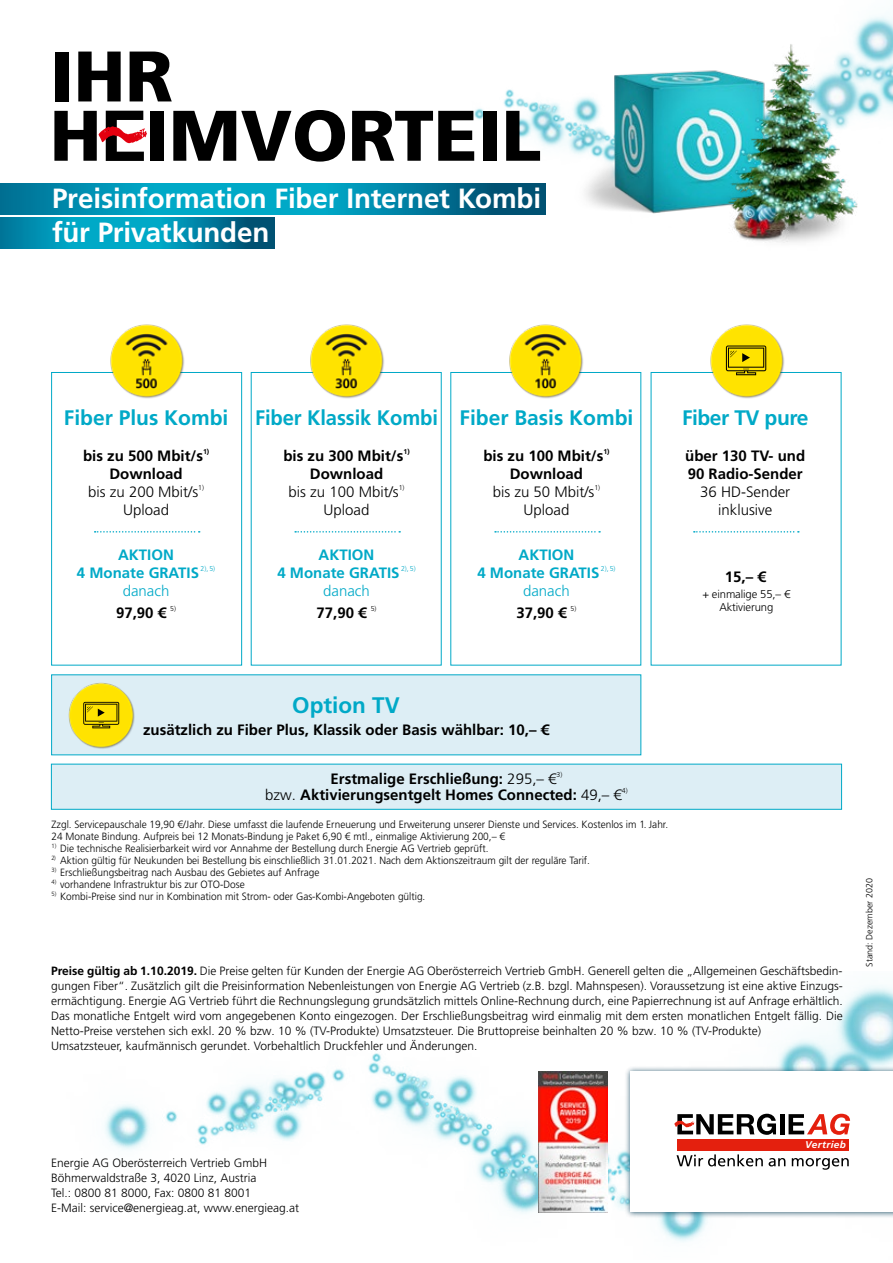
<style>
.page{position:relative;width:893px;height:1263px;background:#fff}
.page>*{position:absolute;margin:0;border:0;box-sizing:border-box;transform-origin:0 0}
.t1{font:900 71.55px/59.2px "Frutiger LT Pro";color:#000}
.t2{font:700 27.75px/33.9px "Frutiger LT Pro";letter-spacing:-.005em;color:#fff}
.t3{font:700 22.5px "Frutiger LT Pro";color:#00a9c7}
.t4{font:700 21px "Frutiger LT Pro";color:#00a9c7}
.t5{font:700 21px "Frutiger LT Pro";color:#00a9c7;scale:.96 1}
.t6{font:700 21px "Frutiger LT Pro";letter-spacing:-.02em;color:#00a9c7}
.t7{font:700 15px/18px "Frutiger LT Pro";color:#000}
.t8{font:300 15px/18px "Frutiger LT Pro";color:#000;text-align:center}
.t9{font:700 15px/18px "Frutiger LT Pro";color:#00a9c7}
.t10{font:300 15px "Frutiger LT Pro";color:#00a9c7}
.t11{font:300 12px/15px "Frutiger LT Pro";color:#000}
.t12{font:300 11.25px/13.5px "Frutiger LT Pro";letter-spacing:-.01em;color:#000;text-align:center}
.t13{font:300 10.5px/12px "Frutiger LT Pro";color:#000;scale:.96 1}
.t14{font:italic 700 9.9px "Frutiger LT Pro";letter-spacing:.04em;color:#fff}
.t15{font:300 9px "Frutiger LT Pro";color:#000}
.t16{font:300 7.05px "Frutiger LT Pro";color:#000}
.t17{font:300 7.05px "Frutiger LT Pro";color:#00a9c7}
.t18{font:700 7.05px "Frutiger LT Pro";color:#000}
.s1{font-weight:300}
.s2{font-weight:700}
</style>
<div class="page">
<img style="left:474px;top:16px;width:418px;height:131px">
<img style="left:562px;top:24px;width:106px;height:190px">
<img style="left:668px;top:18px;width:225px;height:225px">
<img style="left:105px;top:985px;width:788px;height:257px">
<svg style="left:0;top:183px;width:546px;height:32px;background:#008aab"></svg>
<svg style="left:0;top:217px;width:274px;height:32px;background:#008bac"></svg>
<svg style="left:99px;top:111px;width:48px;height:50px"></svg>
<div style="left:624px;top:1065px;width:269px;height:153px;background:#003852;opacity:.8"></div>
<div style="left:631px;top:1071px;width:262px;height:141px;background:#fff"></div>
<svg style="left:792px;top:1158px;width:57px;height:12px"></svg>
<svg style="left:769px;top:1158px;width:16px;height:8px"></svg>
<svg style="left:676px;top:1154px;width:87px;height:12px"></svg>
<div style="left:677px;top:1139px;width:172px;height:11px;background:#e4200e"></div>
<svg style="left:788px;top:1114px;width:62px;height:21px"></svg>
<hr style="left:780px;top:1114px;width:4px;height:20px;background:#000">
<svg style="left:674px;top:1114px;width:102px;height:21px"></svg>
<img style="left:539px;top:1071px;width:68px;height:141px">
<div style="left:51px;top:764px;width:791px;height:46px;background:#ddeef5;border:1px solid #00a9c7"></div>
<svg style="left:694px;top:531px;width:105px;height:2px"></svg>
<img style="left:705px;top:324px;width:82px;height:75px">
<svg style="left:726px;top:345px;width:40px;height:30px"></svg>
<img style="left:305px;top:324px;width:82px;height:75px">
<svg style="left:295px;top:531px;width:105px;height:2px"></svg>
<div style="left:51px;top:372px;width:191px;height:293px;border:1px solid #00a9c7"></div>
<img style="left:106px;top:324px;width:82px;height:75px">
<svg style="left:95px;top:531px;width:105px;height:2px"></svg>
<img style="left:505px;top:324px;width:82px;height:75px">
<svg style="left:495px;top:531px;width:105px;height:2px"></svg>
<div style="left:51px;top:674px;width:590px;height:81px;background:#ddeef5"></div>
<img style="left:68px;top:682px;width:67px;height:67px">
<svg style="left:83px;top:702px;width:36px;height:26px"></svg>
<h1 class="t1" style="left:50px;top:47px;width:493px">IHR<br>H IMVORTEIL</h1>
<h2 class="t2" style="left:52px;top:181px;width:491px">Preisinformation Fiber Internet Kombi für Privatkunden</h2>
<h3 class="t4" style="left:64px;top:406px;width:166px">Fiber Plus Kombi</h3>
<p class="t7" style="left:83px;top:447px;width:122px">bis zu 500 Mbit/s</p>
<p class="t18" style="left:203px;top:448px;width:8px">1)</p>
<p class="t7" style="left:109px;top:465px;width:75px">Download</p>
<p class="t8" style="left:88px;top:483px;width:112px">bis zu 200 Mbit/s</p>
<p class="t16" style="left:198px;top:484px;width:7px">1)</p>
<p class="t8" style="left:123px;top:501px;width:47px">Upload</p>
<p class="t9" style="left:77px;top:546px;width:124px;text-indent:41px">AKTION<br>4 Monate GRATIS</p>
<p class="t17" style="left:201px;top:564px;width:16px">2), 5)</p>
<h3 class="t5" style="left:255px;top:406px;width:192px">Fiber Klassik Kombi</h3>
<p class="t7" style="left:283px;top:447px;width:122px">bis zu 300 Mbit/s</p>
<p class="t18" style="left:403px;top:448px;width:8px">1)</p>
<p class="t7" style="left:310px;top:465px;width:75px">Download</p>
<p class="t8" style="left:289px;top:483px;width:112px">bis zu 100 Mbit/s</p>
<p class="t16" style="left:399px;top:484px;width:7px">1)</p>
<p class="t8" style="left:324px;top:501px;width:47px">Upload</p>
<p class="t9" style="left:277px;top:546px;width:124px;text-indent:41px">AKTION<br>4 Monate GRATIS</p>
<p class="t17" style="left:401px;top:564px;width:16px">2), 5)</p>
<h3 class="t4" style="left:460px;top:406px;width:175px">Fiber Basis Kombi</h3>
<p class="t7" style="left:483px;top:447px;width:122px">bis zu 100 Mbit/s</p>
<p class="t18" style="left:603px;top:448px;width:8px">1)</p>
<p class="t7" style="left:510px;top:465px;width:75px">Download</p>
<p class="t8" style="left:493px;top:483px;width:103px">bis zu 50 Mbit/s</p>
<p class="t16" style="left:594px;top:484px;width:7px">1)</p>
<p class="t8" style="left:524px;top:501px;width:47px">Upload</p>
<p class="t9" style="left:477px;top:546px;width:124px;text-indent:41px">AKTION<br>4 Monate GRATIS</p>
<p class="t17" style="left:601px;top:564px;width:16px">2), 5)</p>
<p class="t10" style="left:123px;top:582px;width:48px">danach</p>
<p class="t7" style="left:116px;top:604px;width:52px">97,90 €</p>
<p class="t16" style="left:170px;top:605px;width:7px">5)</p>
<p class="t10" style="left:323px;top:582px;width:48px">danach</p>
<p class="t7" style="left:316px;top:604px;width:52px">77,90 €</p>
<p class="t16" style="left:371px;top:605px;width:7px">5)</p>
<p class="t10" style="left:523px;top:582px;width:48px">danach</p>
<p class="t7" style="left:516px;top:604px;width:52px">37,90 €</p>
<p class="t16" style="left:571px;top:605px;width:7px">5)</p>
<h3 class="t6" style="left:682px;top:406px;width:128px">Fiber TV pure</h3>
<p class="t7" style="left:685px;top:447px;width:122px">über 130 TV- und<br>90 Radio-Sender</p>
<p class="t8" style="left:700px;top:483px;width:92px">36 HD-Sender inklusive</p>
<p class="t7" style="left:725px;top:568px;width:42px">15,– €</p>
<p class="t12" style="left:702px;top:587px;width:89px">+ einmalige 55,– €<br>Aktivierung</p>
<h3 class="t3" style="left:292px;top:691px;width:109px">Option TV</h3>
<p class="t7" style="left:143px;top:721px;width:407px">zusätzlich zu Fiber Plus, Klassik oder Basis wählbar: 10,– €</p>
<p class="t7" style="left:331px;top:770px;width:227px">Erstmalige Erschließung: <span class="s1">295,– €</span></p>
<p class="t16" style="left:556px;top:770px;width:7px">3)</p>
<p class="t7" style="left:265px;top:786px;width:358px"><span class="s1">bzw.</span> Aktivierungsentgelt Homes Connected: <span class="s1">49,– €</span></p>
<p class="t16" style="left:622px;top:787px;width:7px">4)</p>
<p class="t13" style="left:52px;top:818px;width:644px">Zzgl. Servicepauschale 19,90 €/Jahr. Diese umfasst die laufende Erneuerung und Erweiterung unserer Dienste und Services. Kostenlos im 1. Jahr.<br>24 Monate Bindung. Aufpreis bei 12 Monats-Bindung je Paket 6,90 € mtl., einmalige Aktivierung 200,– €</p>
<p class="t13" style="left:52px;top:842px;width:457px"><sup>1)</sup> Die technische Realisierbarkeit wird vor Annahme der Bestellung durch Energie AG Vertrieb geprüft.</p>
<p class="t13" style="left:52px;top:854px;width:562px"><sup>2)</sup> Aktion gültig für Neukunden bei Bestellung bis einschließlich 31.01.2021. Nach dem Aktionszeitraum gilt der reguläre Tarif.</p>
<p class="t13" style="left:52px;top:866px;width:280px"><sup>3)</sup> Erschließungsbeitrag nach Ausbau des Gebietes auf Anfrage</p>
<p class="t13" style="left:52px;top:878px;width:203px"><sup>4)</sup> vorhandene Infrastruktur bis zur OTO-Dose</p>
<p class="t13" style="left:52px;top:890px;width:391px"><sup>5)</sup> Kombi-Preise sind nur in Kombination mit Strom- oder Gas-Kombi-Angeboten gültig.</p>
<p class="t11" style="left:51px;top:963px;width:793px"><span class="s2">Preise gültig ab 1.10.2019.</span> Die Preise gelten für Kunden der Energie AG Oberösterreich Vertrieb GmbH. Generell gelten die „Allgemeinen Geschäftsbedin&shy;gungen Fiber“. Zusätzlich gilt die Preisinformation Nebenleistungen von Energie AG Vertrieb (z.B. bzgl. Mahnspesen). Voraussetzung ist eine aktive Einzugs&shy;ermächtigung. Energie AG Vertrieb führt die Rechnungslegung grundsätzlich mittels Online-Rechnung durch, eine Papierrechnung ist auf Anfrage erhältlich.<br>Das monatliche Entgelt wird vom angegebenen Konto eingezogen. Der Erschließungsbeitrag wird einmalig mit dem ersten monatlichen Entgelt fällig. Die Netto-Preise verstehen sich exkl. 20 % bzw. 10 % (TV-Produkte) Umsatzsteuer. Die Bruttopreise beinhalten 20 % bzw. 10 % (TV-Produkte)<br>Umsatzsteuer, kaufmännisch gerundet. Vorbehaltlich Druckfehler und Änderungen.</p>
<p class="t15" style="left:864px;top:966px;width:90px;rotate:-90deg">Stand: Dezember 2020</p>
<p class="t11" style="left:51px;top:1155px;width:250px">Energie AG Oberösterreich Vertrieb GmbH Böhmerwaldstraße 3, 4020 Linz, Austria<br>Tel.: 0800 81 8000, Fax: 0800 81 8001<br>E-Mail: service@energieag.at, www.energieag.at</p>
<p class="t14" style="left:805px;top:1138px;width:42px">Vertrieb</p>
</div>
